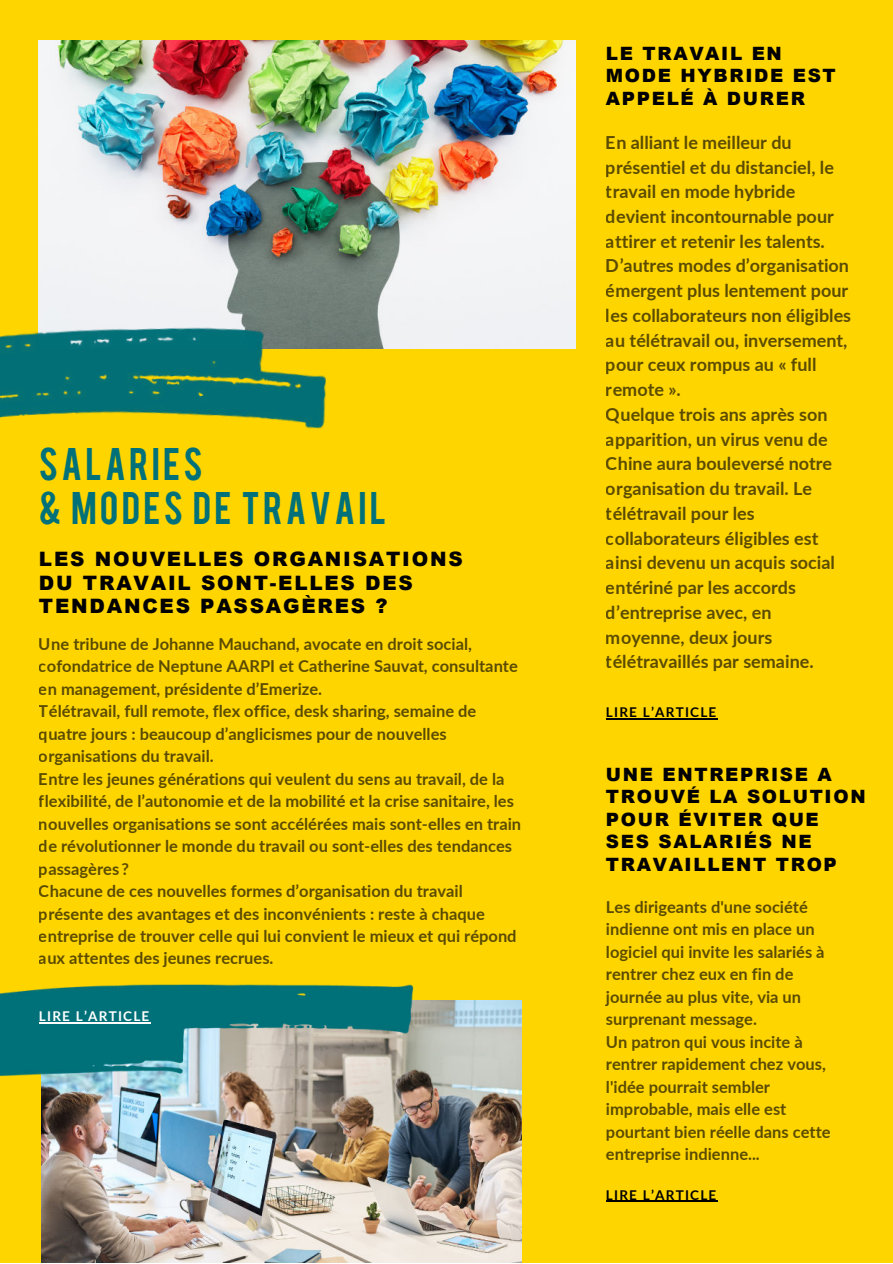
<style>
.page{position:relative;width:893px;height:1264px;background:#fff}
.page>*{position:absolute;margin:0;border:0;box-sizing:border-box;transform-origin:0 0}
.t1{font:35.85px/43.8px "Bebas";letter-spacing:.09em;color:#007178}
.t2{font:900 19.8px/23.5px "Arial";letter-spacing:.09em;color:#000}
.t3{font:900 18.3px/22.5px "Arial";letter-spacing:.09em;color:#000}
.t4{font:700 18px/24.8px "Lato";color:#000}
.t5{font:700 16.5px/22.5px "Lato";color:#000}
.t6{font:700 13.5px "Lato";letter-spacing:.09em;color:#000}
.t7{font:700 13.5px "Lato";letter-spacing:.09em;color:#fff}
</style>
<div class="page">
<div style="left:0;top:0;width:892px;height:1262px;background:#ffd500"></div>
<img style="left:38px;top:40px;width:538px;height:308px">
<img style="left:0;top:282px;width:344px;height:147px">
<img style="left:42px;top:1000px;width:479px;height:262px">
<img style="left:0;top:984px;width:426px;height:105px">
<hr style="left:39px;top:1021px;width:111px;height:2px;background:#fff">
<hr style="left:606px;top:1200px;width:111px;height:1px;background:#000">
<hr style="left:606px;top:718px;width:111px;height:1px;background:#000">
<h1 class="t1" style="left:39px;top:439px;width:349px">SALARIES<br>&amp; MODES DE TRAVAIL</h1>
<p class="t2" style="left:39px;top:546px;width:425px">LES NOUVELLES ORGANISATIONS<br>DU TRAVAIL SONT-ELLES DES<br>TENDANCES PASSAGÈRES ?</p>
<p class="t5" style="left:39px;top:631px;width:483px">Une tribune de Johanne Mauchand, avocate en droit social, cofondatrice de Neptune AARPI et Catherine Sauvat, consultante en management, présidente d’Emerize.<br>Télétravail, full remote, flex office, desk sharing, semaine de quatre jours : beaucoup d’anglicismes pour de nouvelles organisations du travail.<br>Entre les jeunes générations qui veulent du sens au travail, de la flexibilité, de l’autonomie et de la mobilité et la crise sanitaire, les nouvelles organisations se sont accélérées mais sont-elles en train de révolutionner le monde du travail ou sont-elles des tendances passagères ?<br>Chacune de ces nouvelles formes d’organisation du travail présente des avantages et des inconvénients : reste à chaque entreprise de trouver celle qui lui convient le mieux et qui répond aux attentes des jeunes recrues.</p>
<p class="t7" style="left:39px;top:1006px;width:112px">LIRE L’ARTICLE</p>
<p class="t3" style="left:606px;top:41px;width:231px">LE TRAVAIL EN<br>MODE HYBRIDE EST<br>APPELÉ À DURER</p>
<p class="t4" style="left:606px;top:129px;width:247px">En alliant le meilleur du présentiel et du distanciel, le travail en mode hybride devient incontournable pour attirer et retenir les talents.<br>D’autres modes d’organisation émergent plus lentement pour les collaborateurs non éligibles au télétravail ou, inversement, pour ceux rompus au « full remote ».<br>Quelque trois ans après son apparition, un virus venu de<br>Chine aura bouleversé notre organisation du travail. Le télétravail pour les collaborateurs éligibles est ainsi devenu un acquis social entériné par les accords d’entreprise avec, en moyenne, deux jours télétravaillés par semaine.</p>
<p class="t6" style="left:606px;top:702px;width:112px">LIRE L’ARTICLE</p>
<p class="t3" style="left:606px;top:762px;width:261px">UNE ENTREPRISE A<br>TROUVÉ LA SOLUTION<br>POUR ÉVITER QUE<br>SES SALARIÉS NE<br>TRAVAILLENT TROP</p>
<p class="t5" style="left:606px;top:894px;width:226px">Les dirigeants d'une société indienne ont mis en place un logiciel qui invite les salariés à rentrer chez eux en fin de journée au plus vite, via un surprenant message.<br>Un patron qui vous incite à rentrer rapidement chez vous, l'idée pourrait sembler improbable, mais elle est pourtant bien réelle dans cette entreprise indienne...</p>
<p class="t6" style="left:606px;top:1184px;width:112px">LIRE L’ARTICLE</p>
</div>
